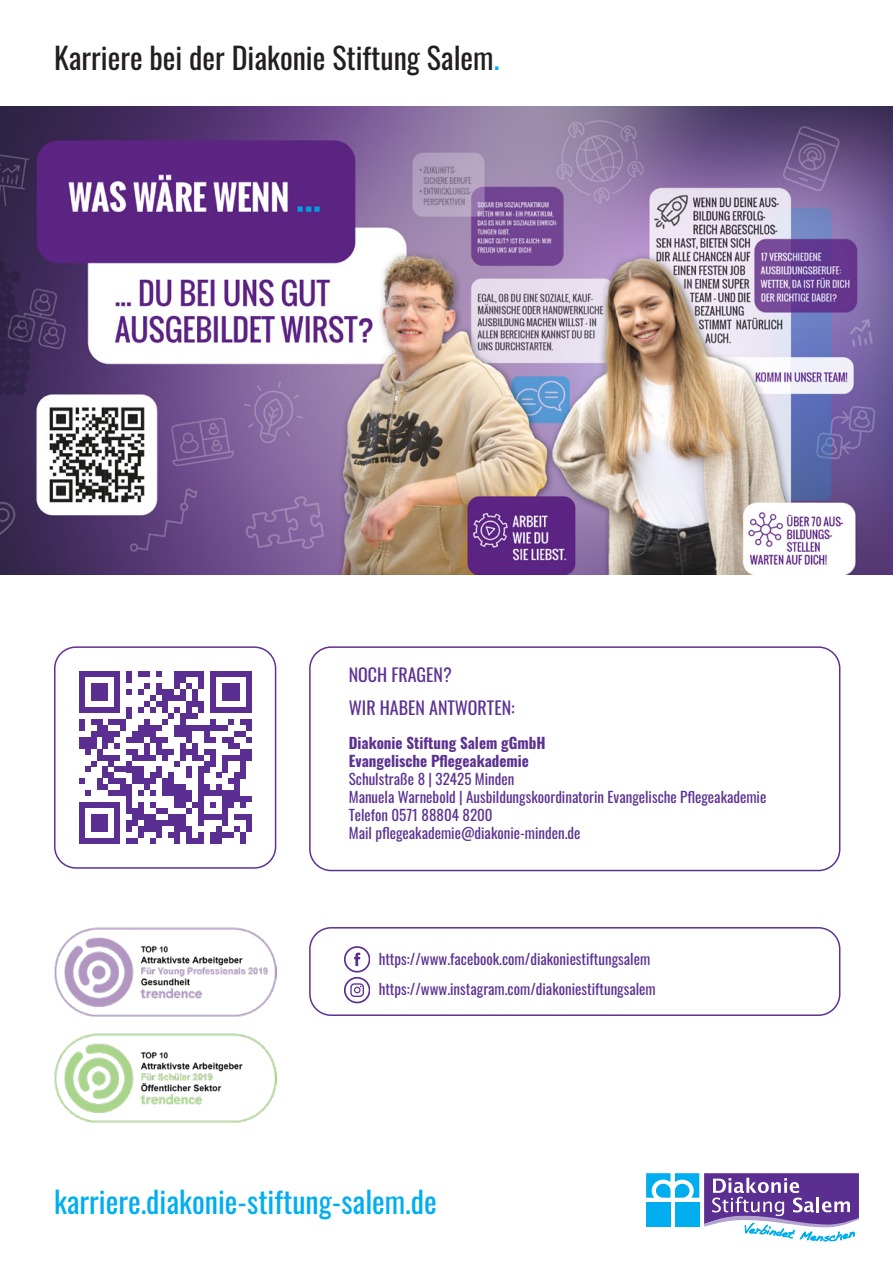
<style>
.page{position:relative;width:893px;height:1263px;background:#fff}
.page>*{position:absolute;margin:0;border:0;box-sizing:border-box;transform-origin:0 0}
.t1{font:30px "Oswald";color:#231f20}
.t2{font:30px "Oswald";color:#00aeef}
.t3{font:18px/32.7px "Oswald";color:#5d3192}
.t4{font:15px/18px "Oswald";color:#5d3192}
.t5{font:700 15px/18px "Oswald";color:#5d3192}
.s1{color:#00aeef}
</style>
<div class="page">
<div style="left:309px;top:646px;width:531px;height:225px;border:2px solid #5d3192;border-radius:21px"></div>
<div style="left:79px;top:671px;width:6px;height:12px;background:#5b2e91"></div>
<div style="left:79px;top:683px;width:6px;height:12px;background:#5b2e91"></div>
<div style="left:79px;top:695px;width:6px;height:18px;background:#5b2e91"></div>
<div style="left:79px;top:719px;width:6px;height:12px;background:#5b2e91"></div>
<div style="left:79px;top:737px;width:6px;height:12px;background:#5b2e91"></div>
<svg style="left:79px;top:778px;width:6px;height:6px"></svg>
<div style="left:79px;top:802px;width:6px;height:42px;background:#5b2e91"></div>
<div style="left:85px;top:737px;width:6px;height:17px;background:#5b2e91"></div>
<svg style="left:85px;top:790px;width:6px;height:6px"></svg>
<div style="left:91px;top:683px;width:6px;height:12px;background:#5b2e91"></div>
<svg style="left:91px;top:719px;width:6px;height:6px"></svg>
<div style="left:91px;top:731px;width:6px;height:17px;background:#5b2e91"></div>
<div style="left:91px;top:814px;width:6px;height:18px;background:#5b2e91"></div>
<div style="left:97px;top:683px;width:5px;height:12px;background:#5b2e91"></div>
<div style="left:97px;top:719px;width:5px;height:18px;background:#5b2e91"></div>
<div style="left:97px;top:749px;width:5px;height:11px;background:#5b2e91"></div>
<div style="left:97px;top:778px;width:5px;height:12px;background:#5b2e91"></div>
<div style="left:97px;top:814px;width:5px;height:18px;background:#5b2e91"></div>
<div style="left:102px;top:683px;width:6px;height:12px;background:#5b2e91"></div>
<svg style="left:91px;top:695px;width:17px;height:6px"></svg>
<div style="left:102px;top:725px;width:6px;height:24px;background:#5b2e91"></div>
<svg style="left:85px;top:754px;width:23px;height:18px"></svg>
<div style="left:102px;top:766px;width:6px;height:12px;background:#5b2e91"></div>
<div style="left:102px;top:814px;width:6px;height:18px;background:#5b2e91"></div>
<svg style="left:85px;top:671px;width:29px;height:6px"></svg>
<svg style="left:85px;top:707px;width:29px;height:6px"></svg>
<div style="left:108px;top:731px;width:6px;height:12px;background:#5b2e91"></div>
<div style="left:108px;top:754px;width:6px;height:12px;background:#5b2e91"></div>
<div style="left:108px;top:772px;width:6px;height:12px;background:#5b2e91"></div>
<svg style="left:85px;top:802px;width:29px;height:6px"></svg>
<svg style="left:85px;top:838px;width:29px;height:6px"></svg>
<div style="left:114px;top:671px;width:6px;height:12px;background:#5b2e91"></div>
<div style="left:114px;top:683px;width:6px;height:12px;background:#5b2e91"></div>
<div style="left:114px;top:695px;width:6px;height:18px;background:#5b2e91"></div>
<svg style="left:108px;top:719px;width:12px;height:6px"></svg>
<svg style="left:114px;top:731px;width:6px;height:6px"></svg>
<svg style="left:114px;top:743px;width:6px;height:5px"></svg>
<svg style="left:114px;top:755px;width:6px;height:5px"></svg>
<svg style="left:102px;top:778px;width:18px;height:18px"></svg>
<div style="left:114px;top:802px;width:6px;height:42px;background:#5b2e91"></div>
<div style="left:120px;top:719px;width:6px;height:12px;background:#5b2e91"></div>
<svg style="left:114px;top:766px;width:12px;height:6px"></svg>
<div style="left:120px;top:778px;width:6px;height:18px;background:#5b2e91"></div>
<div style="left:126px;top:671px;width:6px;height:12px;background:#5b2e91"></div>
<svg style="left:126px;top:689px;width:6px;height:6px"></svg>
<div style="left:126px;top:707px;width:6px;height:12px;background:#5b2e91"></div>
<svg style="left:126px;top:737px;width:6px;height:6px"></svg>
<svg style="left:126px;top:749px;width:6px;height:5px"></svg>
<div style="left:126px;top:760px;width:6px;height:12px;background:#5b2e91"></div>
<div style="left:126px;top:784px;width:6px;height:30px;background:#5b2e91"></div>
<div style="left:126px;top:820px;width:6px;height:12px;background:#5b2e91"></div>
<div style="left:132px;top:731px;width:6px;height:12px;background:#5b2e91"></div>
<div style="left:132px;top:749px;width:6px;height:11px;background:#5b2e91"></div>
<div style="left:132px;top:766px;width:6px;height:18px;background:#5b2e91"></div>
<div style="left:132px;top:808px;width:6px;height:18px;background:#5b2e91"></div>
<svg style="left:126px;top:838px;width:12px;height:6px"></svg>
<div style="left:138px;top:766px;width:6px;height:18px;background:#5b2e91"></div>
<svg style="left:138px;top:790px;width:6px;height:6px"></svg>
<div style="left:138px;top:802px;width:6px;height:18px;background:#5b2e91"></div>
<div style="left:138px;top:826px;width:6px;height:12px;background:#5b2e91"></div>
<svg style="left:138px;top:671px;width:12px;height:6px"></svg>
<div style="left:144px;top:778px;width:6px;height:12px;background:#5b2e91"></div>
<div style="left:144px;top:814px;width:6px;height:18px;background:#5b2e91"></div>
<div style="left:150px;top:772px;width:6px;height:12px;background:#5b2e91"></div>
<svg style="left:150px;top:790px;width:6px;height:6px"></svg>
<div style="left:150px;top:814px;width:6px;height:18px;background:#5b2e91"></div>
<svg style="left:150px;top:838px;width:6px;height:6px"></svg>
<svg style="left:156px;top:671px;width:6px;height:6px"></svg>
<div style="left:156px;top:766px;width:6px;height:12px;background:#5b2e91"></div>
<div style="left:156px;top:820px;width:6px;height:18px;background:#5b2e91"></div>
<div style="left:162px;top:778px;width:6px;height:18px;background:#5b2e91"></div>
<svg style="left:150px;top:802px;width:18px;height:12px"></svg>
<svg style="left:162px;top:820px;width:6px;height:6px"></svg>
<div style="left:168px;top:772px;width:6px;height:24px;background:#5b2e91"></div>
<div style="left:168px;top:814px;width:6px;height:12px;background:#5b2e91"></div>
<svg style="left:168px;top:832px;width:6px;height:6px"></svg>
<div style="left:174px;top:671px;width:6px;height:12px;background:#5b2e91"></div>
<div style="left:174px;top:784px;width:6px;height:24px;background:#5b2e91"></div>
<div style="left:174px;top:814px;width:6px;height:30px;background:#5b2e91"></div>
<div style="left:180px;top:671px;width:6px;height:12px;background:#5b2e91"></div>
<div style="left:180px;top:784px;width:6px;height:24px;background:#5b2e91"></div>
<div style="left:180px;top:814px;width:6px;height:18px;background:#5b2e91"></div>
<div style="left:186px;top:766px;width:6px;height:12px;background:#5b2e91"></div>
<div style="left:186px;top:790px;width:6px;height:12px;background:#5b2e91"></div>
<div style="left:186px;top:826px;width:6px;height:18px;background:#5b2e91"></div>
<svg style="left:186px;top:671px;width:12px;height:6px"></svg>
<svg style="left:186px;top:802px;width:12px;height:12px"></svg>
<svg style="left:192px;top:838px;width:6px;height:6px"></svg>
<div style="left:198px;top:671px;width:6px;height:12px;background:#5b2e91"></div>
<div style="left:198px;top:766px;width:6px;height:60px;background:#5b2e91"></div>
<div style="left:198px;top:832px;width:6px;height:12px;background:#5b2e91"></div>
<div style="left:204px;top:760px;width:6px;height:12px;background:#5b2e91"></div>
<div style="left:204px;top:784px;width:6px;height:12px;background:#5b2e91"></div>
<div style="left:210px;top:671px;width:6px;height:12px;background:#5b2e91"></div>
<svg style="left:210px;top:790px;width:6px;height:6px"></svg>
<svg style="left:210px;top:802px;width:6px;height:6px"></svg>
<div style="left:210px;top:832px;width:6px;height:12px;background:#5b2e91"></div>
<svg style="left:216px;top:772px;width:6px;height:6px"></svg>
<div style="left:216px;top:784px;width:6px;height:12px;background:#5b2e91"></div>
<svg style="left:204px;top:814px;width:18px;height:6px"></svg>
<div style="left:216px;top:826px;width:6px;height:18px;background:#5b2e91"></div>
<div style="left:222px;top:754px;width:6px;height:18px;background:#5b2e91"></div>
<div style="left:222px;top:790px;width:6px;height:36px;background:#5b2e91"></div>
<svg style="left:228px;top:778px;width:6px;height:6px"></svg>
<div style="left:228px;top:790px;width:6px;height:18px;background:#5b2e91"></div>
<div style="left:234px;top:772px;width:6px;height:30px;background:#5b2e91"></div>
<svg style="left:222px;top:826px;width:18px;height:12px"></svg>
<svg style="left:216px;top:671px;width:30px;height:6px"></svg>
<div style="left:240px;top:749px;width:6px;height:29px;background:#5b2e91"></div>
<div style="left:240px;top:796px;width:6px;height:12px;background:#5b2e91"></div>
<svg style="left:234px;top:814px;width:12px;height:6px"></svg>
<div style="left:240px;top:832px;width:6px;height:12px;background:#5b2e91"></div>
<div style="left:246px;top:671px;width:6px;height:12px;background:#5b2e91"></div>
<svg style="left:138px;top:683px;width:114px;height:83px"></svg>
<div style="left:246px;top:749px;width:6px;height:11px;background:#5b2e91"></div>
<svg style="left:246px;top:796px;width:6px;height:6px"></svg>
<div style="left:246px;top:814px;width:6px;height:18px;background:#5b2e91"></div>
<div style="left:54px;top:646px;width:222px;height:223px;border:2px solid #5d3192;border-radius:21px"></div>
<svg style="left:646px;top:1173px;width:213px;height:68px"></svg>
<img style="left:54px;top:928px;width:222px;height:89px">
<img style="left:54px;top:1033px;width:222px;height:89px">
<img style="left:0;top:106px;width:893px;height:468px">
<div style="left:309px;top:927px;width:531px;height:89px;border:2px solid #5d3192;border-radius:21px"></div>
<svg style="left:344px;top:946px;width:26px;height:57px"></svg>
<h1 class="t1" style="left:54px;top:31px;width:447px">Karriere bei der Diakonie Stiftung Salem<span class="s1">.</span></h1>
<p class="t3" style="left:349px;top:656px;width:168px">NOCH FRAGEN?<br>WIR HABEN ANTWORTEN:</p>
<p class="t5" style="left:349px;top:735px;width:198px">Diakonie Stiftung Salem gGmbH<br>Evangelische Pflegeakademie</p>
<p class="t4" style="left:349px;top:768px;width:419px">Schulstraße 8 | 32425 Minden<br>Manuela Warnebold | Ausbildungskoordinatorin Evangelische Pflegeakademie Telefon 0571 88804 8200<br>Mail pflegeakademie@diakonie-minden.de</p>
<p class="t4" style="left:379px;top:943px;width:279px;line-height:30px">https://www.facebook.com/diakoniestiftungsalem https://www.instagram.com/diakoniestiftungsalem</p>
<h1 class="t2" style="left:54px;top:1175px;width:384px">karriere.diakonie-stiftung-salem.de</h1>
</div>
